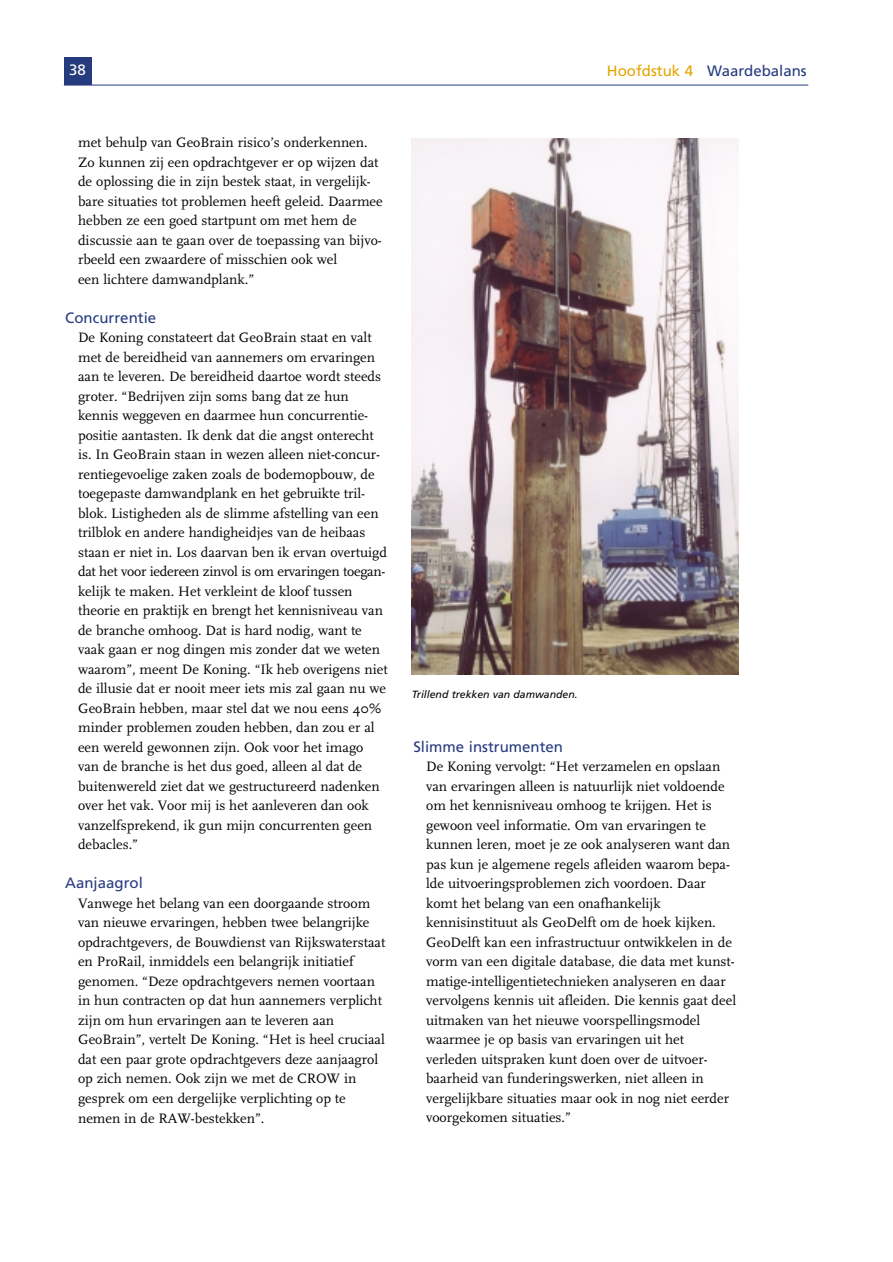
<style>
.page{position:relative;width:893px;height:1262px;background:#fff}
.page>*{position:absolute;margin:0;border:0;box-sizing:border-box;transform-origin:0 0}
.t1{font:15px "Frutiger";color:#263b7e}
.t2{font:15px "Frutiger";color:#fff}
.t3{font:14.25px/19.5px "FF Scala";color:#000}
.t4{font:italic 10.5px "Frutiger";color:#000}
.s1{color:#e4a500}
</style>
<div class="page">
<div style="left:64px;top:57px;width:27px;height:28px;background:#263b7e"></div>
<hr style="left:64px;top:85px;width:744px;height:1px;background:#263b7e">
<img style="left:412px;top:138px;width:326px;height:536px">
<p class="t2" style="left:69px;top:64px;width:18px">38</p>
<p class="t1" style="left:607px;top:65px;width:201px"><span class="s1">Hoofdstuk 4</span> Waardebalans</p>
<p class="t3" style="left:78px;top:134px;width:306px">met behulp van GeoBrain risico’s onderkennen.<br>Zo kunnen zij een opdrachtgever er op wijzen dat de oplossing die in zijn bestek staat, in vergelijk&shy;bare situaties tot problemen heeft geleid. Daarmee hebben ze een goed startpunt om met hem de discussie aan te gaan over de toepassing van bijvo&shy;rbeeld een zwaardere of misschien ook wel<br>een lichtere damwandplank.”</p>
<p class="t1" style="left:65px;top:311px;width:92px">Concurrentie</p>
<p class="t3" style="left:78px;top:329px;width:311px">De Koning constateert dat GeoBrain staat en valt met de bereidheid van aannemers om ervaringen aan te leveren. De bereidheid daartoe wordt steeds groter. “Bedrijven zijn soms bang dat ze hun kennis weggeven en daarmee hun concurrentie&shy;positie aantasten. Ik denk dat die angst onterecht is. In GeoBrain staan in wezen alleen niet-concur&shy;rentiegevoelige zaken zoals de bodemopbouw, de toegepaste damwandplank en het gebruikte tril&shy;blok. Listigheden als de slimme afstelling van een trilblok en andere handigheidjes van de heibaas staan er niet in. Los daarvan ben ik ervan overtuigd dat het voor iedereen zinvol is om ervaringen toegan&shy;kelijk te maken. Het verkleint de kloof tussen theorie en praktijk en brengt het kennisniveau van de branche omhoog. Dat is hard nodig, want te vaak gaan er nog dingen mis zonder dat we weten waarom”, meent De Koning. “Ik heb overigens niet de illusie dat er nooit meer iets mis zal gaan nu we GeoBrain hebben, maar stel dat we nou eens 40% minder problemen zouden hebben, dan zou er al een wereld gewonnen zijn. Ook voor het imago van de branche is het dus goed, alleen al dat de buitenwereld ziet dat we gestructureerd nadenken over het vak. Voor mij is het aanleveren dan ook vanzelfsprekend, ik gun mijn concurrenten geen debacles.”</p>
<p class="t1" style="left:65px;top:877px;width:79px">Aanjaagrol</p>
<p class="t3" style="left:78px;top:894px;width:309px">Vanwege het belang van een doorgaande stroom van nieuwe ervaringen, hebben twee belangrijke opdrachtgevers, de Bouwdienst van Rijkswaterstaat en ProRail, inmiddels een belangrijk initiatief genomen. “Deze opdrachtgevers nemen voortaan in hun contracten op dat hun aannemers verplicht zijn om hun ervaringen aan te leveren aan GeoBrain”, vertelt De Koning. “Het is heel cruciaal dat een paar grote opdrachtgevers deze aanjaagrol op zich nemen. Ook zijn we met de CROW in gesprek om een dergelijke verplichting op te nemen in de RAW-bestekken”.</p>
<p class="t4" style="left:412px;top:689px;width:167px">Trillend trekken van damwanden.</p>
<p class="t1" style="left:413px;top:740px;width:151px">Slimme instrumenten</p>
<p class="t3" style="left:426px;top:758px;width:311px">De Koning vervolgt: “Het verzamelen en opslaan van ervaringen alleen is natuurlijk niet voldoende om het kennisniveau omhoog te krijgen. Het is gewoon veel informatie. Om van ervaringen te kunnen leren, moet je ze ook analyseren want dan pas kun je algemene regels afleiden waarom bepa&shy;lde uitvoeringsproblemen zich voordoen. Daar komt het belang van een onafhankelijk kennisinstituut als GeoDelft om de hoek kijken.<br>GeoDelft kan een infrastructuur ontwikkelen in de vorm van een digitale database, die data met kunst&shy;matige-intelligentietechnieken analyseren en daar vervolgens kennis uit afleiden. Die kennis gaat deel uitmaken van het nieuwe voorspellingsmodel waarmee je op basis van ervaringen uit het verleden uitspraken kunt doen over de uitvoer&shy;baarheid van funderingswerken, niet alleen in vergelijkbare situaties maar ook in nog niet eerder voorgekomen situaties.”</p>
</div>
